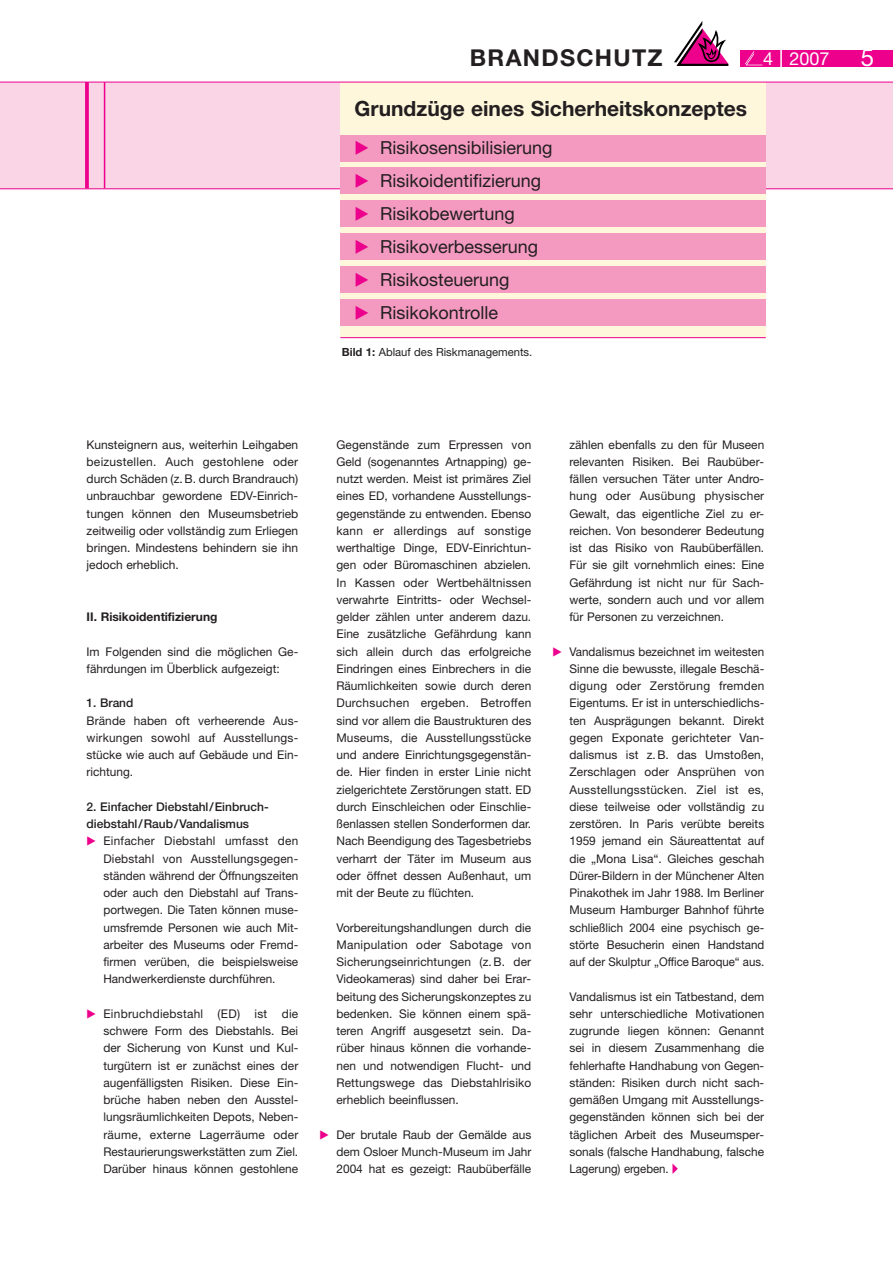
<style>
.page{position:relative;width:893px;height:1263px;background:#fff}
.page>*{position:absolute;margin:0;border:0;box-sizing:border-box;transform-origin:0 0}
.t1{font:24px "Helvetica Neue";color:#fff}
.t2{font:700 23.25px "Helvetica Neue";letter-spacing:.055em;color:#231f20}
.t3{font:700 21px "Helvetica Neue";color:#231f20}
.t4{font:18px "Helvetica Neue";color:#231f20}
.t5{font:18px "Helvetica Neue";color:#fff}
.t6{font:12px/17.2px "Helvetica Neue";color:#231f20;text-align:justify}
.t7{font:500 12px/17.2px "Helvetica Neue";color:#231f20}
.t8{font:700 12px "Helvetica Neue";color:#231f20}
.t9{font:11.25px "Helvetica Neue";color:#231f20}
.s1{font-family:"European Pi Three";color:#ec008c}
.s2{font-weight:700}
.s3{font-family:"European Pi Three";font-size:11.85px;color:#ec008c}
</style>
<div class="page">
<svg style="left:674px;top:21px;width:54px;height:45px"></svg>
<div style="left:740px;top:50px;width:152px;height:17px;background:#ec008c"></div>
<svg style="left:745px;top:51px;width:17px;height:14px"></svg>
<div style="left:0;top:82px;width:892px;height:106px;background:#fad5e5"></div>
<svg style="left:780px;top:50px;width:1px;height:17px"></svg>
<hr style="left:0;top:188px;width:892px;height:1px;background:#ec008c">
<div style="left:340px;top:83px;width:425px;height:255px;background:#fff7dc"></div>
<div style="left:340px;top:135px;width:425px;height:27px;background:#f49ac1"></div>
<div style="left:340px;top:167px;width:425px;height:27px;background:#f49ac1"></div>
<div style="left:340px;top:200px;width:425px;height:27px;background:#f49ac1"></div>
<div style="left:340px;top:233px;width:425px;height:27px;background:#f49ac1"></div>
<div style="left:340px;top:266px;width:425px;height:27px;background:#f49ac1"></div>
<div style="left:340px;top:299px;width:425px;height:27px;background:#f49ac1"></div>
<hr style="left:340px;top:337px;width:425px;height:1px;background:#ec008c">
<svg style="left:85px;top:83px;width:4px;height:105px"></svg>
<hr style="left:104px;top:82px;width:1px;height:106px;background:#ec008c">
<hr style="left:0;top:82px;width:892px;height:1px;background:#ec008c">
<h2 class="t2" style="left:470px;top:50px;width:194px">BRANDSCHUTZ</h2>
<h3 class="t5" style="left:763px;top:52px;width:68px">4 2007</h3>
<h1 class="t1" style="left:860px;top:49px;width:15px">5</h1>
<h3 class="t3" style="left:354px;top:101px;width:394px">Grundzüge eines Sicherheitskonzeptes</h3>
<h3 class="t4" style="left:354px;top:141px;width:199px"><span class="s1">-</span> Risikosensibilisierung</h3>
<h3 class="t4" style="left:354px;top:174px;width:188px"><span class="s1">-</span> Risikoidentifizierung</h3>
<h3 class="t4" style="left:354px;top:207px;width:162px"><span class="s1">-</span> Risikobewertung</h3>
<h3 class="t4" style="left:354px;top:240px;width:185px"><span class="s1">-</span> Risikoverbesserung</h3>
<h3 class="t4" style="left:354px;top:273px;width:156px"><span class="s1">-</span> Risikosteuerung</h3>
<h3 class="t4" style="left:354px;top:306px;width:145px"><span class="s1">-</span> Risikokontrolle</h3>
<p class="t9" style="left:342px;top:348px;width:192px"><span class="s2">Bild 1:</span> Ablauf des Riskmanagements.</p>
<p class="t6" style="left:87px;top:437px;width:213px">Kunsteignern aus, weiterhin Leihgaben beizustellen. Auch gestohlene oder durch Schäden (z. B. durch Brandrauch) unbrauchbar gewordene EDV-Einrich&shy;tungen können den Museumsbetrieb zeitweilig oder vollständig zum Erliegen bringen. Mindestens behindern sie ihn jedoch erheblich.</p>
<p class="t8" style="left:87px;top:612px;width:132px">II. Risikoidentifizierung</p>
<p class="t6" style="left:87px;top:644px;width:213px">Im Folgenden sind die möglichen Ge&shy;fährdungen im Überblick aufgezeigt:</p>
<p class="t7" style="left:87px;top:696px;width:48px">1. Brand</p>
<p class="t6" style="left:87px;top:713px;width:213px">Brände haben oft verheerende Aus&shy;wirkungen sowohl auf Ausstellungs&shy;stücke wie auch auf Gebäude und Ein&shy;richtung.</p>
<p class="t7" style="left:87px;top:799px;width:184px">2. Einfacher Diebstahl/Einbruch&shy;diebstahl/Raub/Vandalismus</p>
<p class="t6" style="left:103px;top:834px;width:196px;text-indent:-17px"><span class="s3">-</span> Einfacher Diebstahl umfasst den Diebstahl von Ausstellungsgegen&shy;ständen während der Öffnungszeiten oder auch den Diebstahl auf Trans&shy;portwegen. Die Taten können muse&shy;umsfremde Personen wie auch Mit&shy;arbeiter des Museums oder Fremd&shy;firmen verüben, die beispielsweise Handwerkerdienste durchführen.</p>
<p class="t6" style="left:103px;top:1006px;width:196px;text-indent:-17px"><span class="s3">-</span> Einbruchdiebstahl (ED) ist die schwere Form des Diebstahls. Bei der Sicherung von Kunst und Kul&shy;turgütern ist er zunächst eines der augenfälligsten Risiken. Diese Ein&shy;brüche haben neben den Ausstel&shy;lungsräumlichkeiten Depots, Neben&shy;räume, externe Lagerräume oder Restaurierungswerkstätten zum Ziel.<br>Darüber hinaus können gestohlene</p>
<p class="t6" style="left:336px;top:437px;width:196px">Gegenstände zum Erpressen von Geld (sogenanntes Artnapping) ge&shy;nutzt werden. Meist ist primäres Ziel eines ED, vorhandene Ausstellungs&shy;gegenstände zu entwenden. Ebenso kann er allerdings auf sonstige werthaltige Dinge, EDV-Einrichtun&shy;gen oder Büromaschinen abzielen.<br>In Kassen oder Wertbehältnissen verwahrte Eintritts- oder Wechsel&shy;gelder zählen unter anderem dazu.<br>Eine zusätzliche Gefährdung kann sich allein durch das erfolgreiche Eindringen eines Einbrechers in die Räumlichkeiten sowie durch deren Durchsuchen ergeben. Betroffen sind vor allem die Baustrukturen des Museums, die Ausstellungsstücke und andere Einrichtungsgegenstän&shy;de. Hier finden in erster Linie nicht zielgerichtete Zerstörungen statt. ED durch Einschleichen oder Einschlie&shy;ßenlassen stellen Sonderformen dar.<br>Nach Beendigung des Tagesbetriebs verharrt der Täter im Museum aus oder öffnet dessen Außenhaut, um mit der Beute zu flüchten.</p>
<p class="t6" style="left:336px;top:920px;width:196px">Vorbereitungshandlungen durch die Manipulation oder Sabotage von Sicherungseinrichtungen (z. B. der Videokameras) sind daher bei Erar&shy;beitung des Sicherungskonzeptes zu bedenken. Sie können einem spä&shy;teren Angriff ausgesetzt sein. Da&shy;rüber hinaus können die vorhande&shy;nen und notwendigen Flucht- und Rettungswege das Diebstahlrisiko erheblich beeinflussen.</p>
<p class="t6" style="left:336px;top:1127px;width:196px;text-indent:-17px"><span class="s3">-</span> Der brutale Raub der Gemälde aus dem Osloer Munch-Museum im Jahr 2004 hat es gezeigt: Raubüberfälle</p>
<p class="t6" style="left:569px;top:437px;width:196px">zählen ebenfalls zu den für Museen relevanten Risiken. Bei Raubüber&shy;fällen versuchen Täter unter Andro&shy;hung oder Ausübung physischer Gewalt, das eigentliche Ziel zu er&shy;reichen. Von besonderer Bedeutung ist das Risiko von Raubüberfällen.<br>Für sie gilt vornehmlich eines: Eine Gefährdung ist nicht nur für Sach&shy;werte, sondern auch und vor allem für Personen zu verzeichnen.</p>
<p class="t6" style="left:569px;top:644px;width:196px;text-indent:-17px"><span class="s3">-</span> Vandalismus bezeichnet im weitesten Sinne die bewusste, illegale Beschä&shy;digung oder Zerstörung fremden Eigentums. Er ist in unterschiedlichs&shy;ten Ausprägungen bekannt. Direkt gegen Exponate gerichteter Van&shy;dalismus ist z.B. das Umstoßen, Zerschlagen oder Ansprühen von Ausstellungsstücken. Ziel ist es, diese teilweise oder vollständig zu zerstören. In Paris verübte bereits 1959 jemand ein Säureattentat auf die „Mona Lisa“. Gleiches geschah Dürer-Bildern in der Münchener Alten Pinakothek im Jahr 1988. Im Berliner Museum Hamburger Bahnhof führte schließlich 2004 eine psychisch ge&shy;störte Besucherin einen Handstand auf der Skulptur „Office Baroque“ aus.</p>
<p class="t6" style="left:569px;top:989px;width:196px">Vandalismus ist ein Tatbestand, dem sehr unterschiedliche Motivationen zugrunde liegen können: Genannt sei in diesem Zusammenhang die fehlerhafte Handhabung von Gegen&shy;ständen: Risiken durch nicht sach&shy;gemäßen Umgang mit Ausstellungs&shy;gegenständen können sich bei der täglichen Arbeit des Museumsper&shy;sonals (falsche Handhabung, falsche Lagerung) ergeben.</p>
</div>
